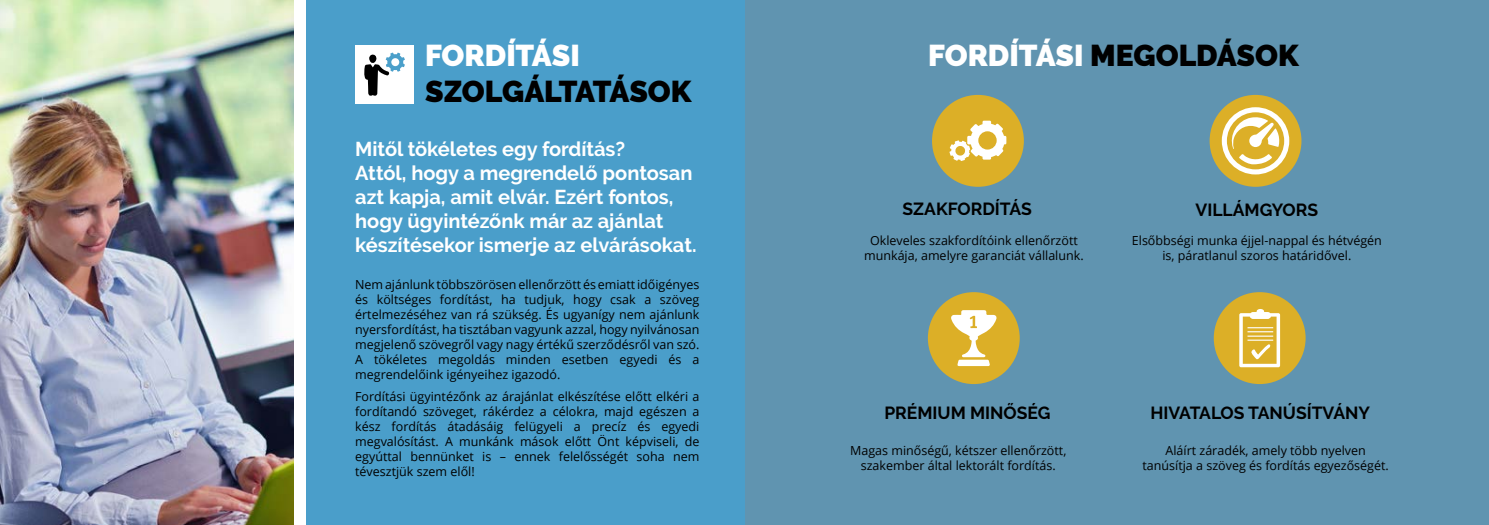
<style>
.page{position:relative;width:1489px;height:525px;background:#fff}
.page>*{position:absolute;margin:0;border:0;box-sizing:border-box;transform-origin:0 0}
.t1{font:900 30px "Raleway";color:#000}
.t2{font:900 30px "Raleway";color:#fff}
.t3{font:700 20px/24px "Raleway";color:#fff}
.t4{font:700 17.5px "Raleway";color:#000}
.t5{font:12.5px/15px "Open Sans";color:#000;text-align:center}
.s1{color:#fff}
</style>
<div class="page">
<img style="left:0;top:0;width:293px;height:524px">
<div style="left:305px;top:0;width:439px;height:524px;background:#4a9eca"></div>
<div style="left:744px;top:0;width:744px;height:524px;background:#6094b0"></div>
<div style="left:1209px;top:95px;width:92px;height:92px;background:#dcaf27;border-radius:50%"></div>
<div style="left:927px;top:292px;width:92px;height:92px;background:#dcaf27;border-radius:50%"></div>
<div style="left:355px;top:45px;width:59px;height:58px;background:#fff"></div>
<svg style="left:364px;top:52px;width:41px;height:44px"></svg>
<div style="left:391px;top:58px;width:8px;height:8px;background:#fff;border-radius:50%"></div>
<div style="left:932px;top:95px;width:91px;height:92px;background:#dcaf27;border-radius:50%"></div>
<svg style="left:949px;top:121px;width:57px;height:40px"></svg>
<div style="left:1213px;top:292px;width:92px;height:92px;background:#dcaf27;border-radius:50%"></div>
<svg style="left:1239px;top:309px;width:40px;height:58px"></svg>
<svg style="left:951px;top:310px;width:46px;height:56px"></svg>
<svg style="left:1221px;top:107px;width:68px;height:67px"></svg>
<svg style="left:1226px;top:112px;width:58px;height:57px"></svg>
<svg style="left:1228px;top:117px;width:51px;height:47px"></svg>
<h1 class="t2" style="left:425px;top:38px;width:156px">FORDÍTÁSI</h1>
<h1 class="t1" style="left:425px;top:74px;width:267px">SZOLGÁLTATÁSOK</h1>
<h2 class="t3" style="left:355px;top:137px;width:343px">Mitől tökéletes egy fordítás?<br>Attól, hogy a megrendelő pontosan azt kapja, amit elvár. Ezért fontos, hogy ügyintézőnk már az ajánlat készítésekor ismerje az elvárásokat.</h2>
<p class="t5" style="left:355px;top:276px;width:346px;text-align:justify">Nem ajánlunk többszörösen ellenőrzött és emiatt időigényes és költséges fordítást, ha tudjuk, hogy csak a szöveg értelmezéséhez van rá szükség. És ugyanígy nem ajánlunk nyersfordítást, ha tisztában vagyunk azzal, hogy nyilvánosan megjelenő szövegről vagy nagy értékű szerződésről van szó.<br>A tökéletes megoldás minden esetben egyedi és a megrendelőink igényeihez igazodó.</p>
<p class="t5" style="left:355px;top:388px;width:346px;text-align:justify">Fordítási ügyintézőnk az árajánlat elkészítése előtt elkéri a fordítandó szöveget, rákérdez a célokra, majd egészen a kész fordítás átadásáig felügyeli a precíz és egyedi megvalósítást. A munkánk mások előtt Önt képviseli, de egyúttal bennünket is – ennek felelősségét soha nem tévesztjük szem elől!</p>
<h1 class="t1" style="left:928px;top:38px;width:372px"><span class="s1">FORDÍTÁSI</span> MEGOLDÁSOK</h1>
<h3 class="t4" style="left:902px;top:198px;width:131px">SZAKFORDÍTÁS</h3>
<h3 class="t4" style="left:1195px;top:200px;width:124px">VILLÁMGYORS</h3>
<p class="t5" style="left:864px;top:233px;width:221px">Okleveles szakfordítóink ellenőrzött munkája, amelyre garanciát vállalunk.</p>
<p class="t5" style="left:1131px;top:233px;width:251px">Elsőbbségi munka éjjel-nappal és hétvégén is, páratlanul szoros határidővel.</p>
<h3 class="t4" style="left:884px;top:402px;width:168px">PRÉMIUM MINŐSÉG</h3>
<h3 class="t4" style="left:1150px;top:402px;width:221px">HIVATALOS TANÚSÍTVÁNY</h3>
<p class="t5" style="left:850px;top:442px;width:218px">Magas minőségű, kétszer ellenőrzött, szakember által lektorált fordítás.</p>
<p class="t5" style="left:1142px;top:442px;width:248px">Aláírt záradék, amely több nyelven tanúsítja a szöveg és fordítás egyezőségét.</p>
</div>
